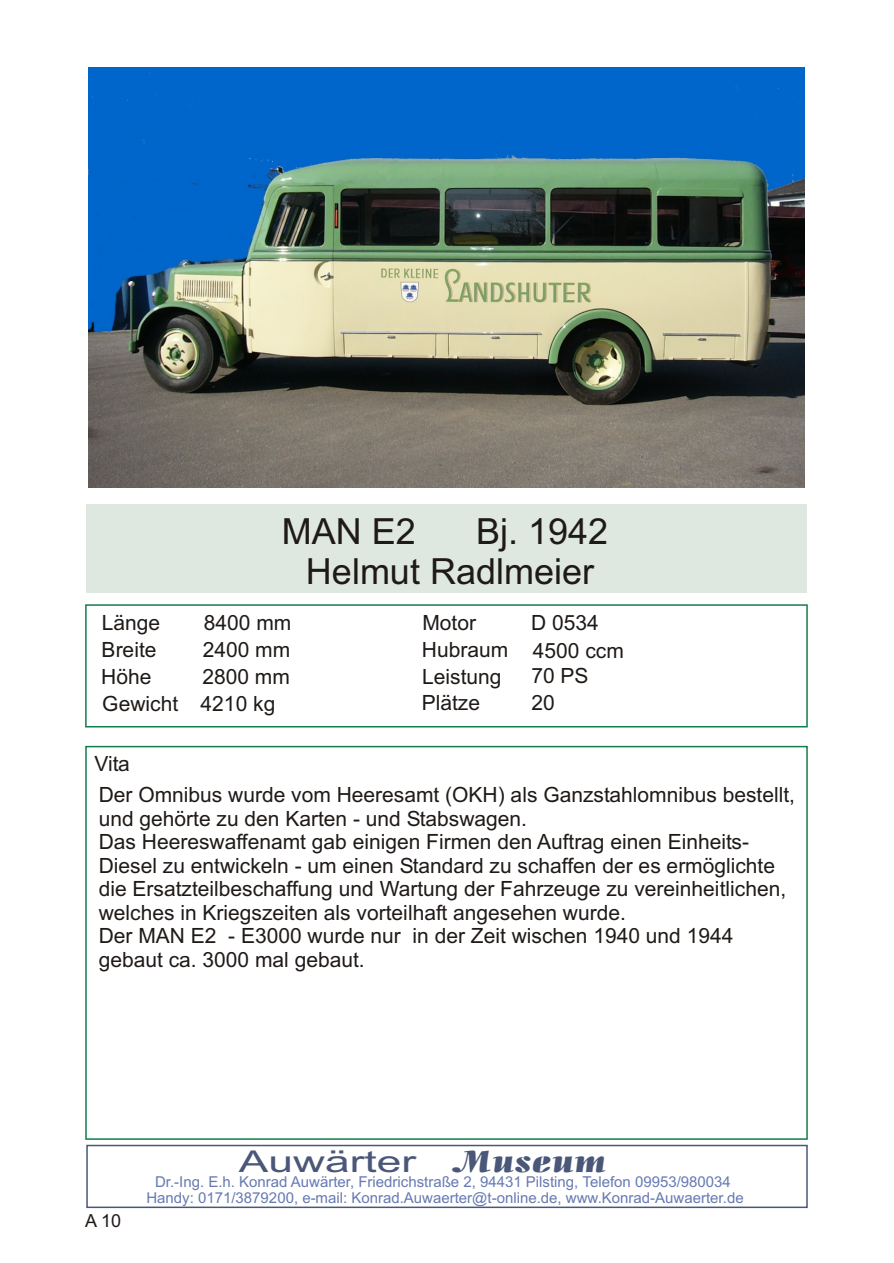
<style>
.page{position:relative;width:894px;height:1263px;background:#fff}
.page>*{position:absolute;margin:0;border:0;box-sizing:border-box;transform-origin:0 0}
.t1{font:36px/40.2px "Arial";color:#1f1a17}
.t2{font:30px "Arial";color:#4a5778;scale:1.48 1}
.t3{font:21px/23.4px "Arial";color:#1f1a17}
.t4{font:18px "Arial";color:#1f1a17}
.t5{font:15px/16.8px "Arial";color:#667ab3;text-align:center}
.s1{font-family:"Allegro BT"}
</style>
<div class="page">
<div style="left:85px;top:746px;width:723px;height:394px;border:2px solid #127d4d"></div>
<div style="left:85px;top:604px;width:723px;height:123px;border:2px solid #127d4d"></div>
<div style="left:87px;top:504px;width:720px;height:89px;background:#dee8e0"></div>
<div style="left:86px;top:1145px;width:722px;height:63px;border:2px solid #4a5778"></div>
<img style="left:88px;top:68px;width:716px;height:420px">
<h1 class="t1" style="left:282px;top:514px;width:136px">MAN E2</h1>
<h1 class="t1" style="left:306px;top:514px;width:304px;text-indent:170px">Bj. 1942<br>Helmut Radlmeier</h1>
<p class="t3" style="left:102px;top:613px;width:60px">Länge</p>
<p class="t3" style="left:204px;top:613px;width:89px">8400 mm</p>
<p class="t3" style="left:101px;top:638px;width:57px;line-height:27.2px">Breite<br>Höhe</p>
<p class="t3" style="left:202px;top:638px;width:89px;line-height:26.8px">2400 mm<br>2800 mm</p>
<p class="t3" style="left:422px;top:611px;width:88px;line-height:27.3px">Motor<br>Hubraum<br>Leistung</p>
<p class="t3" style="left:531px;top:611px;width:94px;line-height:26.8px">D 0534<br>4500 ccm<br>70 PS</p>
<p class="t3" style="left:102px;top:694px;width:175px">Gewicht 4210 kg</p>
<p class="t3" style="left:422px;top:693px;width:60px">Plätze</p>
<p class="t3" style="left:531px;top:693px;width:25px">20</p>
<p class="t3" style="left:94px;top:754px;width:37px">Vita</p>
<p class="t3" style="left:99px;top:785px;width:698px">Der Omnibus wurde vom Heeresamt (OKH) als Ganzstahlomnibus bestellt, und gehörte zu den Karten - und Stabswagen.<br>Das Heereswaffenamt gab einigen Firmen den Auftrag einen Einheits-Diesel zu entwickeln - um einen Standard zu schaffen der es ermöglichte die Ersatzteilbeschaffung und Wartung der Fahrzeuge zu vereinheitlichen, welches in Kriegszeiten als vorteilhaft angesehen wurde.<br>Der MAN E2 - E3000 wurde nur in der Zeit wischen 1940 und 1944 gebaut ca. 3000 mal gebaut.</p>
<p class="t4" style="left:85px;top:1214px;width:38px">A 10</p>
<h2 class="t2" style="left:239px;top:1150px;width:250px">Auwärter <span class="s1">Museum</span></h2>
<p class="t5" style="left:146px;top:1174px;width:599px">Dr.-Ing. E.h. Konrad Auwärter, Friedrichstraße 2, 94431 Pilsting, Telefon 09953/980034<br>Handy: 0171/3879200, e-mail: Konrad.Auwaerter@t-online.de, www.Konrad-Auwaerter.de</p>
</div>
